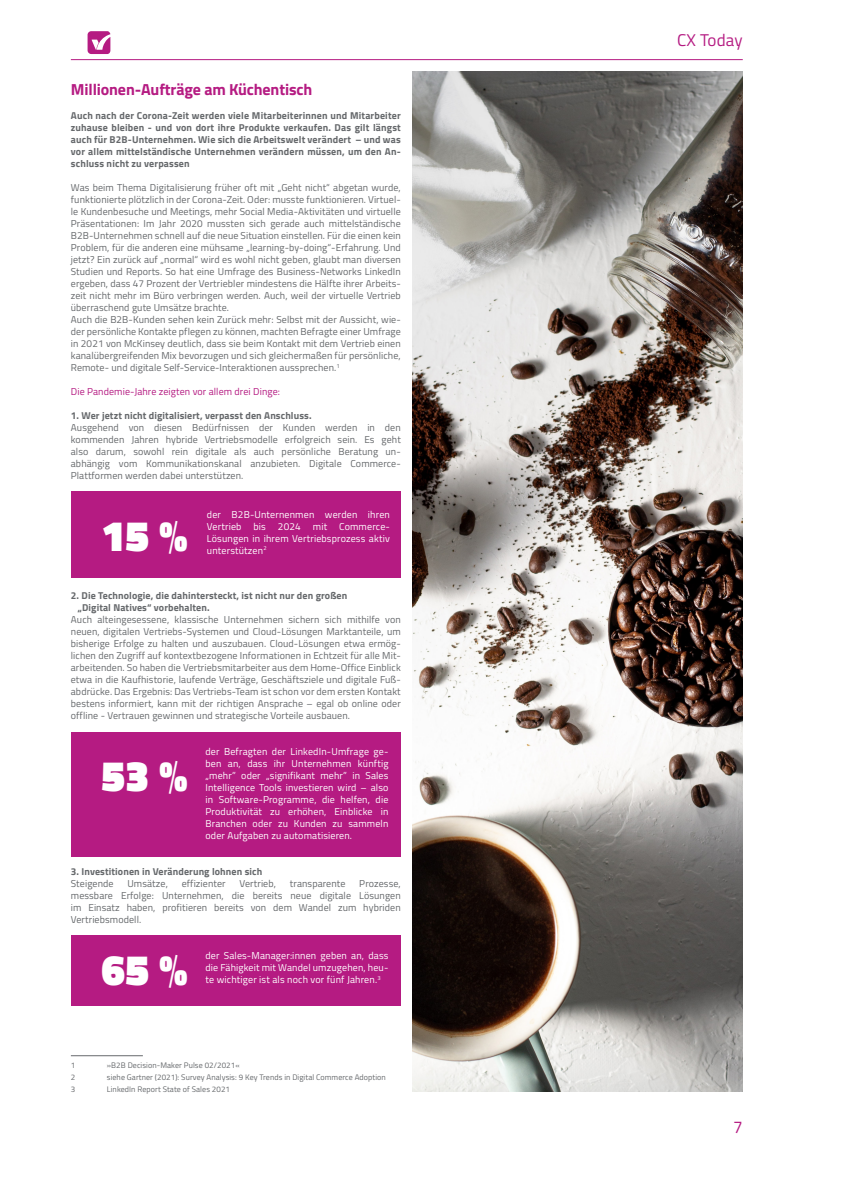
<style>
.page{position:relative;width:842px;height:1191px;background:#fff}
.page>*{position:absolute;margin:0;border:0;box-sizing:border-box;transform-origin:0 0}
.t1{font:900 43px "Titillium Web";color:#fff}
.t2{font:17px "Titillium Web";letter-spacing:.01em;color:#b51b82}
.t3{font:700 16px "Titillium Web";letter-spacing:-.01em;color:#b51b82}
.t4{font:10px/12px "Titillium Web";letter-spacing:.01em;color:#66696c;text-align:justify}
.t5{font:10px/12px "Titillium Web";letter-spacing:.015em;color:#fff;text-align:justify}
.t6{font:700 10px/12px "Titillium Web";letter-spacing:.01em;color:#66696c;text-align:justify}
.t7{font:10px "Titillium Web";letter-spacing:.01em;color:#b51b82}
.t8{font:8px "Titillium Web";letter-spacing:.01em;color:#66696c}
</style>
<div class="page">
<hr style="left:71px;top:59px;width:672px;height:1px;background:#b51b82">
<svg style="left:88px;top:31px;width:22px;height:23px"></svg>
<img style="left:413px;top:71px;width:330px;height:1020px">
<hr style="left:71px;top:1055px;width:72px;height:1px;background:#66696c">
<div style="left:71px;top:491px;width:330px;height:86px;background:#b51b82"></div>
<div style="left:71px;top:732px;width:330px;height:125px;background:#b51b82"></div>
<div style="left:71px;top:934px;width:330px;height:71px;background:#b51b82"></div>
<h3 class="t3" style="left:71px;top:77px;width:243px">Millionen-Aufträge am Küchentisch</h3>
<p class="t6" style="left:71px;top:109px;width:331px">Auch nach der Corona-Zeit werden viele Mitarbeiterinnen und Mitarbeiter zuhause bleiben - und von dort ihre Produkte verkaufen. Das gilt längst auch für B2B-Unternehmen. Wie sich die Arbeitswelt verändert – und was vor allem mittelständische Unternehmen verändern müssen, um den An&shy;schluss nicht zu verpassen</p>
<p class="t4" style="left:71px;top:181px;width:331px;text-align:left">Was beim Thema Digitalisierung früher oft mit „Geht nicht“ abgetan wurde, funktionierte plötzlich in der Corona-Zeit. Oder: musste funktionieren. Virtuel&shy;le Kundenbesuche und Meetings, mehr Social Media-Aktivitäten und virtuelle Präsentationen: Im Jahr 2020 mussten sich gerade auch mittelständische B2B-Unternehmen schnell auf die neue Situation einstellen. Für die einen kein Problem, für die anderen eine mühsame „learning-by-doing“-Erfahrung. Und jetzt? Ein zurück auf „normal“ wird es wohl nicht geben, glaubt man diversen Studien und Reports. So hat eine Umfrage des Business-Networks LinkedIn ergeben, dass 47 Prozent der Vertriebler mindestens die Hälfte ihrer Arbeits&shy;zeit nicht mehr im Büro verbringen werden. Auch, weil der virtuelle Vertrieb überraschend gute Umsätze brachte.<br>Auch die B2B-Kunden sehen kein Zurück mehr: Selbst mit der Aussicht, wie&shy;der persönliche Kontakte pflegen zu können, machten Befragte einer Umfrage in 2021 von McKinsey deutlich, dass sie beim Kontakt mit dem Vertrieb einen kanalübergreifenden Mix bevorzugen und sich gleichermaßen für persönliche, Remote- und digitale Self-Service-Interaktionen aussprechen.<sup>1</sup></p>
<p class="t7" style="left:71px;top:384px;width:211px">Die Pandemie-Jahre zeigten vor allem drei Dinge:</p>
<p class="t6" style="left:71px;top:409px;width:242px">1. Wer jetzt nicht digitalisiert, verpasst den Anschluss.</p>
<p class="t4" style="left:71px;top:421px;width:331px">Ausgehend von diesen Bedürfnissen der Kunden werden in den kommenden Jahren hybride Vertriebsmodelle erfolgreich sein. Es geht also darum, sowohl rein digitale als auch persönliche Beratung un&shy;abhängig vom Kommunikationskanal anzubieten. Digitale Commerce-Plattformen werden dabei unterstützen.</p>
<h1 class="t1" style="left:101px;top:504px;width:88px">15 %</h1>
<p class="t5" style="left:207px;top:508px;width:184px">der B2B-Unternenmen werden ihren Vertrieb bis 2024 mit Commerce-Lösungen in ihrem Vertriebsprozess aktiv unterstützen<sup>2</sup></p>
<p class="t6" style="left:78px;top:589px;width:271px;text-indent:-7px">2. Die Technologie, die dahintersteckt, ist nicht nur den großen „Digital Natives“ vorbehalten.</p>
<p class="t4" style="left:71px;top:613px;width:331px">Auch alteingesessene, klassische Unternehmen sichern sich mithilfe von neuen, digitalen Vertriebs-Systemen und Cloud-Lösungen Marktanteile, um bisherige Erfolge zu halten und auszubauen. Cloud-Lösungen etwa ermög&shy;lichen den Zugriff auf kontextbezogene Informationen in Echtzeit für alle Mit&shy;arbeitenden. So haben die Vertriebsmitarbeiter aus dem Home-Office Einblick etwa in die Kaufhistorie, laufende Verträge, Geschäftsziele und digitale Fuß&shy;abdrücke. Das Ergebnis: Das Vertriebs-Team ist schon vor dem ersten Kontakt bestens informiert, kann mit der richtigen Ansprache – egal ob online oder offline - Vertrauen gewinnen und strategische Vorteile ausbauen.</p>
<h1 class="t1" style="left:101px;top:745px;width:88px">53 %</h1>
<p class="t5" style="left:206px;top:745px;width:184px">der Befragten der LinkedIn-Umfrage ge&shy;ben an, dass ihr Unternehmen künftig „mehr” oder „signifikant mehr” in Sales Intelligence Tools investieren wird – also in Software-Programme, die helfen, die Produktivität zu erhöhen, Einblicke in Branchen oder zu Kunden zu sammeln oder Aufgaben zu automatisieren.</p>
<p class="t6" style="left:71px;top:865px;width:193px">3. Investitionen in Veränderung lohnen sich</p>
<p class="t4" style="left:71px;top:877px;width:44px">Steigende</p>
<p class="t4" style="left:127px;top:877px;width:42px">Umsätze,</p>
<p class="t4" style="left:182px;top:877px;width:46px">effizienter</p>
<p class="t4" style="left:239px;top:877px;width:38px">Vertrieb,</p>
<p class="t4" style="left:290px;top:877px;width:57px">transparente</p>
<p class="t4" style="left:71px;top:877px;width:331px;text-indent:288px">Prozesse, messbare Erfolge: Unternehmen, die bereits neue digitale Lösungen im Einsatz haben, profitieren bereits von dem Wandel zum hybriden Vertriebsmodell.</p>
<h1 class="t1" style="left:101px;top:938px;width:88px">65 %</h1>
<p class="t5" style="left:206px;top:949px;width:184px">der Sales-Manager:innen geben an, dass die Fähigkeit mit Wandel umzugehen, heu&shy;te wichtiger ist als noch vor fünf Jahren.<sup>3</sup></p>
<p class="t8" style="left:71px;top:1059px;width:6px">1</p>
<p class="t8" style="left:107px;top:1059px;width:134px">»B2B Decision-Maker Pulse 02/2021«</p>
<p class="t8" style="left:71px;top:1071px;width:6px">2</p>
<p class="t8" style="left:107px;top:1071px;width:280px">siehe Gartner (2021): Survey Analysis: 9 Key Trends in Digital Commerce Adoption</p>
<p class="t8" style="left:71px;top:1083px;width:6px">3</p>
<p class="t8" style="left:107px;top:1083px;width:125px">LinkedIn Report State of Sales 2021</p>
<h2 class="t2" style="left:677px;top:27px;width:67px">CX Today</h2>
<h2 class="t2" style="left:733px;top:1114px;width:11px">7</h2>
</div>
